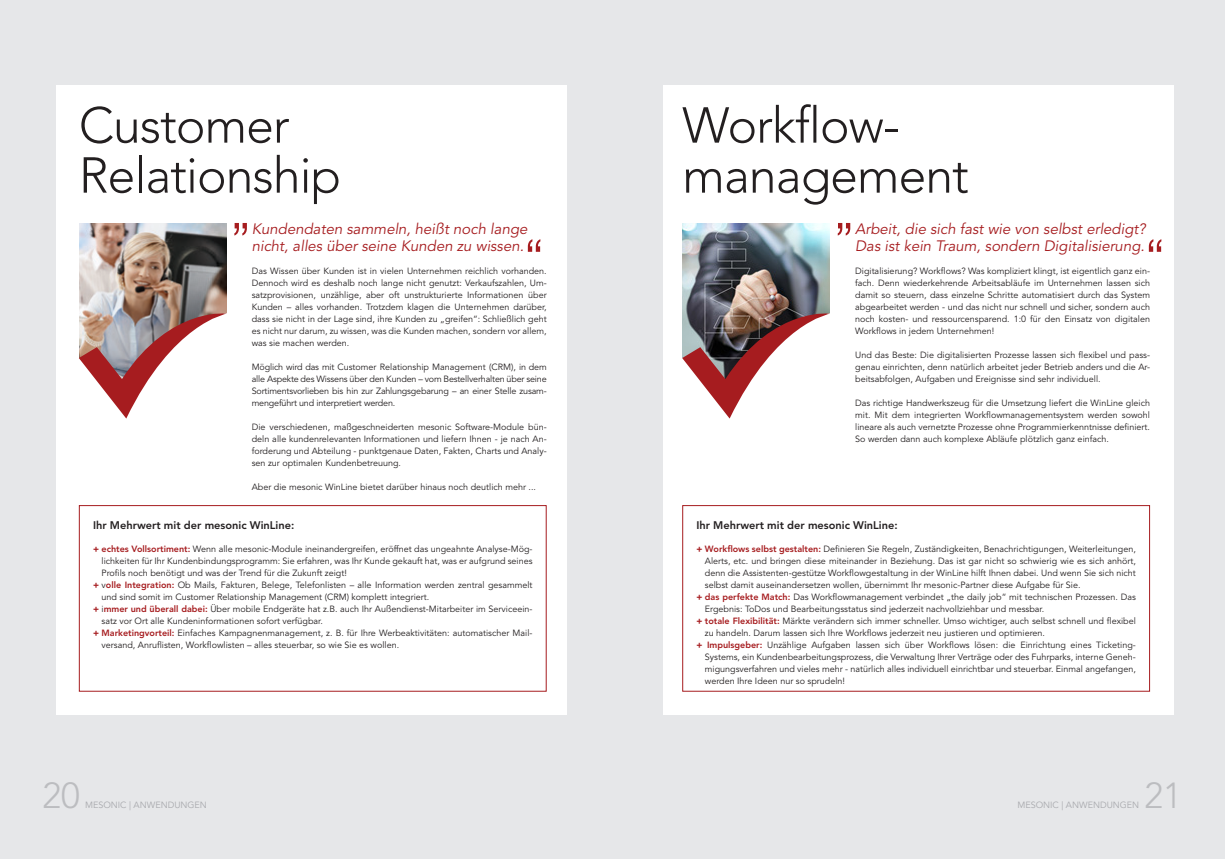
<style>
.page{position:relative;width:1225px;height:859px;background:#e6e7e9}
.page>*{position:absolute;margin:0;border:0;box-sizing:border-box;transform-origin:0 0}
.t1{font:300 50px "Avenir LT Pro";letter-spacing:-.02em;color:#231f20}
.t2{font:300 36px "Avenir LT Pro";color:#bcbdc0}
.t3{font:italic 15px/17px "Avenir LT Pro";color:#a61c1f}
.t4{font:800 11px "Avenir LT Pro";color:#231f20}
.t5{font:9px/12px "Avenir LT Pro";color:#231f20;text-align:justify}
.t6{font:9px "Avenir LT Pro";color:#a8a9ad}
.s1{font-weight:900;color:#a61c1f}
.s2{font-weight:800;color:#a61c1f}
</style>
<div class="page">
<div style="left:663px;top:85px;width:510px;height:629px;background:#fff"></div>
<div style="left:682px;top:505px;width:468px;height:187px;border:1px solid #a61c1f"></div>
<div style="left:57px;top:85px;width:510px;height:629px;background:#fff"></div>
<img style="left:79px;top:223px;width:147px;height:81px">
<svg style="left:79px;top:304px;width:148px;height:115px"></svg>
<svg style="left:234px;top:223px;width:13px;height:12px"></svg>
<svg style="left:528px;top:239px;width:12px;height:13px"></svg>
<div style="left:79px;top:505px;width:468px;height:187px;border:1px solid #a61c1f"></div>
<img style="left:682px;top:223px;width:148px;height:81px">
<svg style="left:682px;top:304px;width:148px;height:115px"></svg>
<svg style="left:837px;top:223px;width:13px;height:12px"></svg>
<svg style="left:1148px;top:239px;width:13px;height:13px"></svg>
<p class="t1" style="left:79px;top:96px;width:212px">Customer</p>
<p class="t1" style="left:79px;top:146px;width:264px">Relationship</p>
<p class="t3" style="left:252px;top:221px;width:277px">Kundendaten sammeln, heißt noch lange nicht, alles über seine Kunden zu wissen.</p>
<p class="t5" style="left:252px;top:265px;width:296px">Das Wissen über Kunden ist in vielen Unternehmen reichlich vorhanden.<br>Dennoch wird es deshalb noch lange nicht genutzt: Verkaufszahlen, Um&shy;satzprovisionen, unzählige, aber oft unstrukturierte Informationen über Kunden – alles vorhanden. Trotzdem klagen die Unternehmen darüber, dass sie nicht in der Lage sind, ihre Kunden zu „greifen“: Schließlich geht es nicht nur darum, zu wissen, was die Kunden machen, sondern vor allem, was sie machen werden.</p>
<p class="t5" style="left:252px;top:361px;width:296px">Möglich wird das mit Customer Relationship Management (CRM), in dem alle Aspekte des Wissens über den Kunden – vom Bestellverhalten über seine Sortimentsvorlieben bis hin zur Zahlungsgebarung – an einer Stelle zusam&shy;mengeführt und interpretiert werden.</p>
<p class="t5" style="left:252px;top:421px;width:296px">Die verschiedenen, maßgeschneiderten mesonic Software-Module bün&shy;deln alle kundenrelevanten Informationen und liefern Ihnen - je nach An&shy;forderung und Abteilung - punktgenaue Daten, Fakten, Charts und Analy&shy;sen zur optimalen Kundenbetreuung.</p>
<p class="t5" style="left:252px;top:481px;width:286px">Aber die mesonic WinLine bietet darüber hinaus noch deutlich mehr ...</p>
<p class="t4" style="left:93px;top:519px;width:203px">Ihr Mehrwert mit der mesonic WinLine:</p>
<p class="t5" style="left:101px;top:543px;width:432px;text-indent:-9px"><span class="s1">+</span> <span class="s2">echtes Vollsortiment:</span> Wenn alle mesonic-Module ineinandergreifen, eröffnet das ungeahnte Analyse-Mög&shy;lichkeiten für Ihr Kundenbindungsprogramm: Sie erfahren, was Ihr Kunde gekauft hat, was er aufgrund seines Profils noch benötigt und was der Trend für die Zukunft zeigt!</p>
<p class="t5" style="left:101px;top:579px;width:432px;text-indent:-9px"><span class="s1">+</span> v<span class="s2">olle Integration:</span> Ob Mails, Fakturen, Belege, Telefonlisten – alle Information werden zentral gesammelt und sind somit im Customer Relationship Management (CRM) komplett integriert.</p>
<p class="t5" style="left:101px;top:603px;width:432px;text-indent:-9px"><span class="s1">+</span> i<span class="s2">mmer und überall dabei:</span> Über mobile Endgeräte hat z.B. auch Ihr Außendienst-Mitarbeiter im Serviceein&shy;satz vor Ort alle Kundeninformationen sofort verfügbar.</p>
<p class="t5" style="left:101px;top:627px;width:432px;text-indent:-9px"><span class="s1">+</span> <span class="s2">Marketingvorteil:</span> Einfaches Kampagnenmanagement, z. B. für Ihre Werbeaktivitäten: automatischer Mail&shy;versand, Anruflisten, Workflowlisten – alles steuerbar, so wie Sie es wollen.</p>
<p class="t2" style="left:43px;top:774px;width:39px">20</p>
<p class="t6" style="left:85px;top:799px;width:123px">MESONIC | ANWENDUNGEN</p>
<p class="t1" style="left:682px;top:96px;width:219px">Workflow-</p>
<p class="t1" style="left:682px;top:146px;width:288px">management</p>
<p class="t3" style="left:855px;top:221px;width:292px">Arbeit, die sich fast wie von selbst erledigt?<br>Das ist kein Traum, sondern Digitalisierung.</p>
<p class="t5" style="left:855px;top:265px;width:296px">Digitalisierung? Workflows? Was kompliziert klingt, ist eigentlich ganz ein&shy;fach. Denn wiederkehrende Arbeitsabläufe im Unternehmen lassen sich damit so steuern, dass einzelne Schritte automatisiert durch das System abgearbeitet werden - und das nicht nur schnell und sicher, sondern auch noch kosten- und ressourcensparend. 1:0 für den Einsatz von digitalen Workflows in jedem Unternehmen!</p>
<p class="t5" style="left:855px;top:349px;width:296px">Und das Beste: Die digitalisierten Prozesse lassen sich flexibel und pass&shy;genau einrichten, denn natürlich arbeitet jeder Betrieb anders und die Ar&shy;beitsabfolgen, Aufgaben und Ereignisse sind sehr individuell.</p>
<p class="t5" style="left:855px;top:397px;width:296px">Das richtige Handwerkszeug für die Umsetzung liefert die WinLine gleich mit. Mit dem integrierten Workflowmanagementsystem werden sowohl lineare als auch vernetzte Prozesse ohne Programmierkenntnisse definiert.<br>So werden dann auch komplexe Abläufe plötzlich ganz einfach.</p>
<p class="t4" style="left:696px;top:519px;width:203px">Ihr Mehrwert mit der mesonic WinLine:</p>
<p class="t5" style="left:705px;top:543px;width:432px;text-indent:-9px"><span class="s1">+</span> <span class="s2">Workflows selbst gestalten:</span> Definieren Sie Regeln, Zuständigkeiten, Benachrichtigungen, Weiterleitungen, Alerts, etc. und bringen diese miteinander in Beziehung. Das ist gar nicht so schwierig wie es sich anhört, denn die Assistenten-gestütze Workflowgestaltung in der WinLine hilft Ihnen dabei. Und wenn Sie sich nicht selbst damit auseinandersetzen wollen, übernimmt Ihr mesonic-Partner diese Aufgabe für Sie.</p>
<p class="t5" style="left:705px;top:591px;width:432px;text-indent:-9px"><span class="s1">+</span> <span class="s2">das perfekte Match:</span> Das Workflowmanagement verbindet „the daily job“ mit technischen Prozessen. Das<br>Ergebnis: ToDos und Bearbeitungsstatus sind jederzeit nachvollziehbar und messbar.</p>
<p class="t5" style="left:705px;top:615px;width:432px;text-indent:-9px"><span class="s1">+</span> <span class="s2">totale Flexibilität:</span> Märkte verändern sich immer schneller. Umso wichtiger, auch selbst schnell und flexibel zu handeln. Darum lassen sich Ihre Workflows jederzeit neu justieren und optimieren.</p>
<p class="t5" style="left:705px;top:639px;width:432px;text-indent:-9px"><span class="s1">+</span> <span class="s2">Impulsgeber:</span> Unzählige Aufgaben lassen sich über Workflows lösen: die Einrichtung eines Ticketing-Systems, ein Kundenbearbeitungsprozess, die Verwaltung Ihrer Verträge oder des Fuhrparks, interne Geneh&shy;migungsverfahren und vieles mehr - natürlich alles individuell einrichtbar und steuerbar. Einmal angefangen, werden Ihre Ideen nur so sprudeln!</p>
<p class="t2" style="left:1144px;top:774px;width:39px">21</p>
<p class="t6" style="left:1017px;top:799px;width:123px">MESONIC | ANWENDUNGEN</p>
</div>
